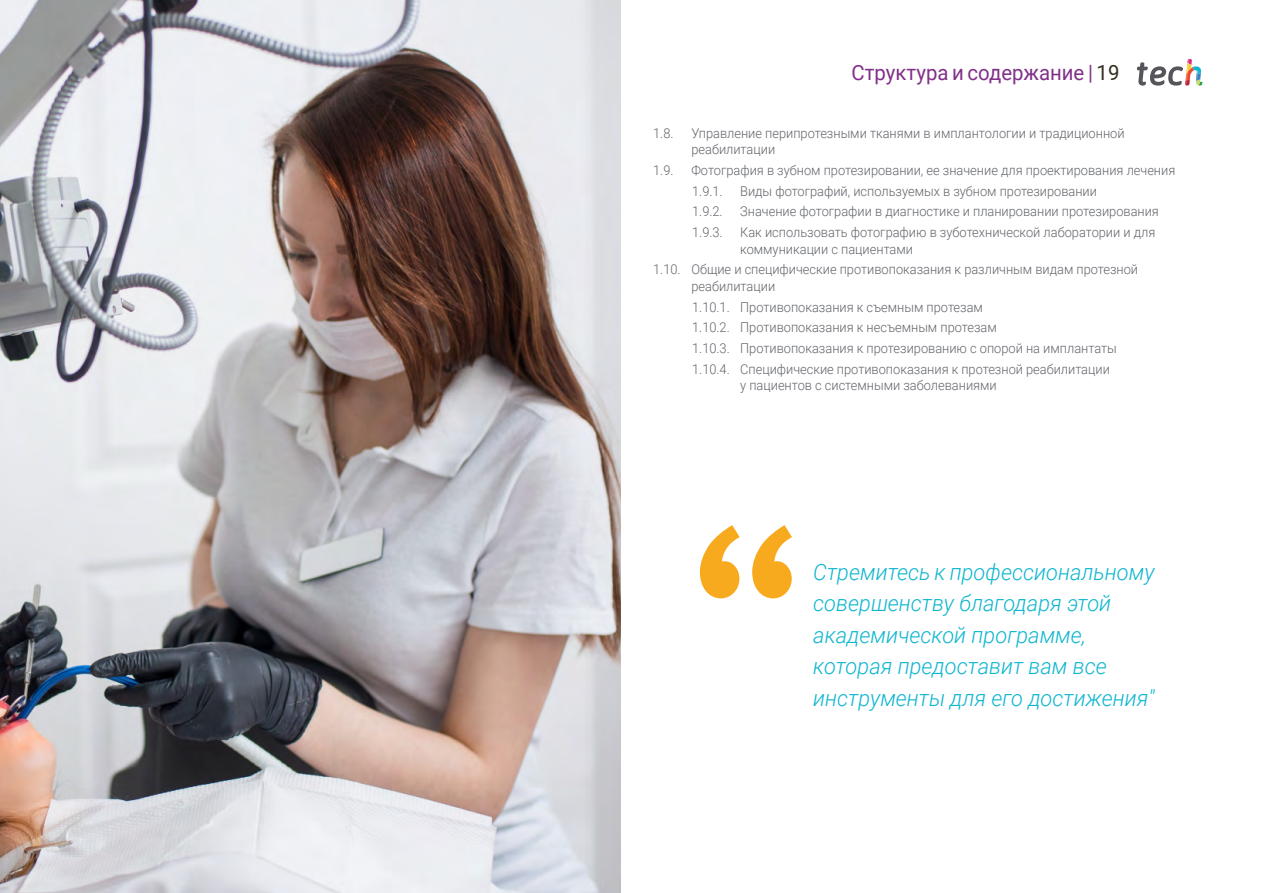
<style>
.page{position:relative;width:1263px;height:893px;background:#fff}
.page>*{position:absolute;margin:0;border:0;box-sizing:border-box;transform-origin:0 0}
.t1{font:italic 300 22.5px/31.5px "Roboto";color:#0fb6cf}
.t2{font:21px "Roboto";color:#813089}
.t3{font:300 13.5px/20.7px "Roboto";color:#61646a;scale:.95 1}
.s1{color:#312e20}
</style>
<div class="page">
<img style="left:0;top:0;width:621px;height:893px">
<svg style="left:700px;top:525px;width:92px;height:73px"></svg>
<svg style="left:1137px;top:59px;width:65px;height:27px"></svg>
<h2 class="t2" style="left:851px;top:57px;width:269px">Структура и содержание | <span class="s1">19</span></h2>
<p class="t3" style="left:653px;top:122px;width:23px">1.8.</p>
<p class="t3" style="left:691px;top:124px;width:457px;line-height:16.5px">Управление перипротезными тканями в имплантологии и традиционной реабилитации</p>
<p class="t3" style="left:653px;top:159px;width:23px">1.9.</p>
<p class="t3" style="left:691px;top:159px;width:511px">Фотография в зубном протезировании, ее значение для проектирования лечения<br>1.9.1.</p>
<p class="t3" style="left:740px;top:180px;width:377px">Виды фотографий, используемых в зубном протезировании</p>
<p class="t3" style="left:692px;top:201px;width:34px">1.9.2.</p>
<p class="t3" style="left:740px;top:201px;width:442px">Значение фотографии в диагностике и планировании протезирования</p>
<p class="t3" style="left:692px;top:222px;width:34px">1.9.3.</p>
<p class="t3" style="left:740px;top:224px;width:438px;line-height:16.5px">Как использовать фотографию в зуботехнической лаборатории и для коммуникации с пациентами</p>
<p class="t3" style="left:691px;top:261px;width:472px;line-height:16.5px;text-indent:-38px">1.10. Общие и специфические противопоказания к различным видам протезной реабилитации</p>
<p class="t3" style="left:692px;top:296px;width:449px">1.10.1. Противопоказания к съемным протезам<br>1.10.2. Противопоказания к несъемным протезам<br>1.10.3. Противопоказания к протезированию с опорой на имплантаты 1.10.4. Специфические противопоказания к протезной реабилитации</p>
<p class="t3" style="left:740px;top:375px;width:272px">у пациентов с системными заболеваниями</p>
<h1 class="t1" style="left:813px;top:555px;width:343px">Стремитесь к профессиональному совершенству благодаря этой академической программе, которая предоставит вам все инструменты для его достижения"</h1>
</div>
